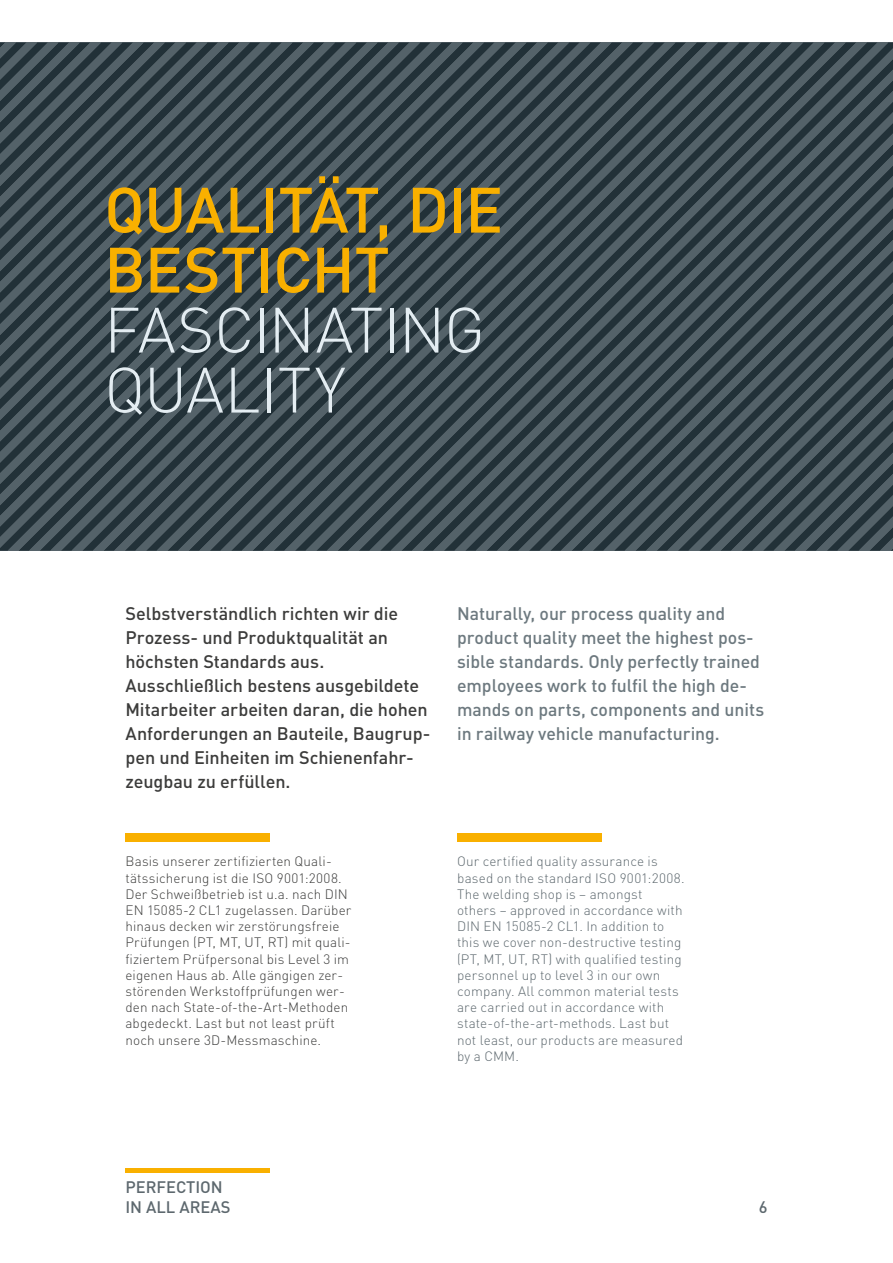
<style>
.page{position:relative;width:893px;height:1263px;background:#fff}
.page>*{position:absolute;margin:0;border:0;box-sizing:border-box;transform-origin:0 0}
.t1{font:500 63px/60px "DIN";letter-spacing:-.015em;color:#f9b000}
.t2{font:300 63px/60px "DIN";letter-spacing:-.01em;color:#e4edf2}
.t3{font:500 18px/24px "DIN";letter-spacing:-.005em;color:#3c3c3b}
.t4{font:500 18px/24px "DIN";letter-spacing:-.005em;color:#6d797f}
.t5{font:500 16.5px/19.5px "DIN";color:#5d686e}
.t6{font:300 13.5px/16.2px "DIN";letter-spacing:.01em;color:#3c3c3b}
.t7{font:300 13.5px/16.2px "DIN";letter-spacing:.01em;color:#5d686e}
</style>
<div class="page">
<div style="left:125px;top:1168px;width:145px;height:5px;background:#f9b000"></div>
<div style="left:125px;top:833px;width:145px;height:9px;background:#f9b000"></div>
<div style="left:457px;top:833px;width:145px;height:9px;background:#f9b000"></div>
<svg style="left:0;top:43px;width:893px;height:508px;background:#3c4a51"></svg>
<h1 class="t1" style="left:104px;top:178px;width:400px">QUALITÄT, DIE<br>BESTICHT</h1>
<h1 class="t2" style="left:104px;top:299px;width:382px">FASCINATING<br>QUALITY</h1>
<p class="t3" style="left:125px;top:601px;width:307px">Selbstverständlich richten wir die Prozess- und Produktqualität an höchsten Standards aus.<br>Ausschließlich bestens ausgebildete Mitarbeiter arbeiten daran, die hohen Anforderungen an Bauteile, Baugrup&shy;pen und Einheiten im Schienenfahr&shy;zeugbau zu erfüllen.</p>
<h2 class="t4" style="left:457px;top:601px;width:309px">Naturally, our process quality and product quality meet the highest pos&shy;sible standards. Only perfectly trained employees work to fulfil the high de&shy;mands on parts, components and units in railway vehicle manufacturing.</h2>
<p class="t6" style="left:125px;top:853px;width:227px">Basis unserer zertifizierten Quali&shy;tätssicherung ist die ISO 9001:2008.<br>Der Schweißbetrieb ist u.a. nach DIN EN 15085-2 CL1 zugelassen. Darüber hinaus decken wir zerstörungsfreie Prüfungen (PT, MT, UT, RT) mit quali&shy;fiziertem Prüfpersonal bis Level 3 im eigenen Haus ab. Alle gängigen zer&shy;störenden Werkstoffprüfungen wer&shy;den nach State-of-the-Art-Methoden abgedeckt. Last but not least prüft noch unsere 3D-Messmaschine.</p>
<p class="t7" style="left:457px;top:853px;width:229px">Our certified quality assurance is based on the standard ISO 9001:2008.<br>The welding shop is – amongst others – approved in accordance with DIN EN 15085-2 CL1. In addition to this we cover non-destructive testing (PT, MT, UT, RT) with qualified testing personnel up to level 3 in our own company. All common material tests are carried out in accordance with state-of-the-art-methods. Last but not least, our products are measured by a CMM.</p>
<p class="t5" style="left:125px;top:1177px;width:107px">PERFECTION<br>IN ALL AREAS</p>
<p class="t5" style="left:759px;top:1196px;width:10px">6</p>
</div>
